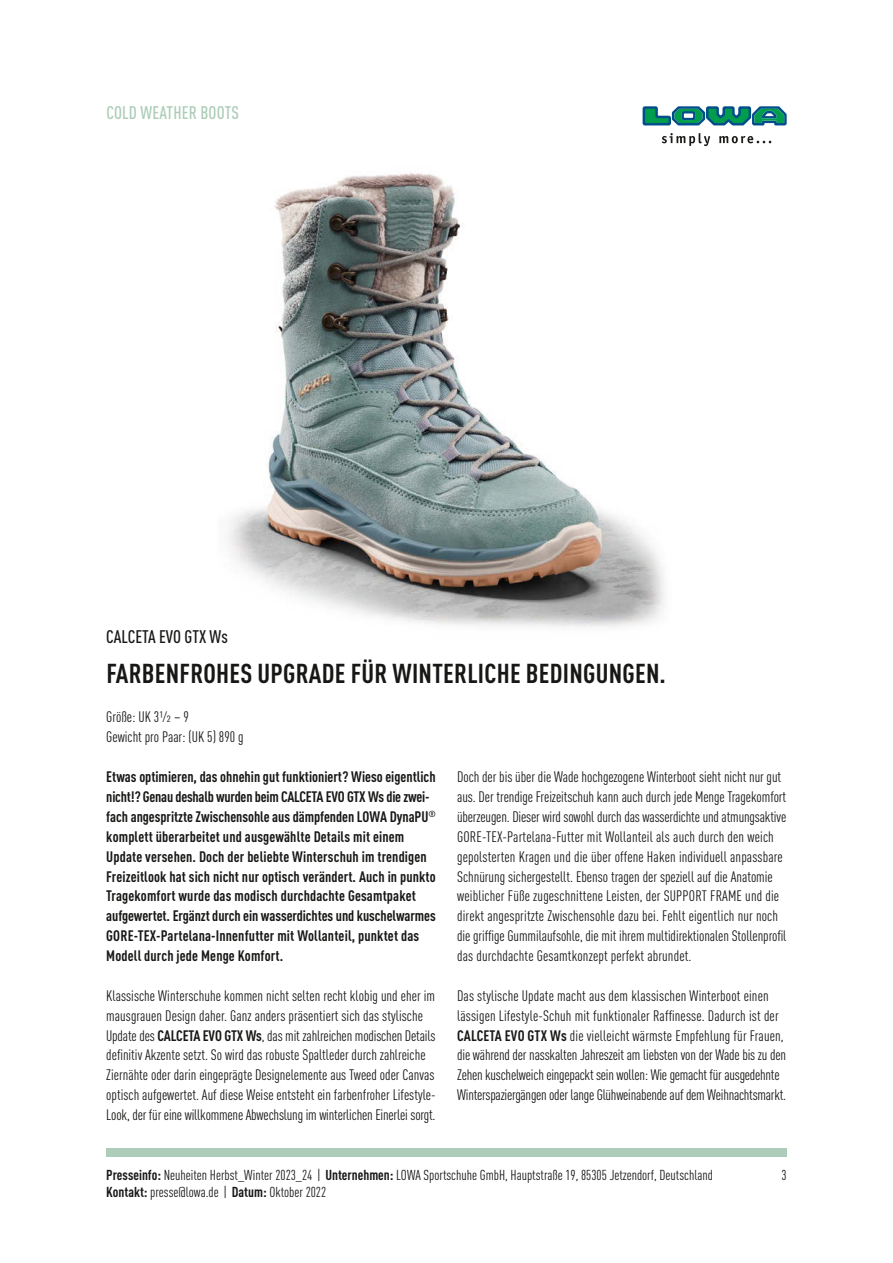
<style>
.page{position:relative;width:893px;height:1263px;background:#fff}
.page>*{position:absolute;margin:0;border:0;box-sizing:border-box;transform-origin:0 0}
.t1{font:700 condensed 27px "DIN Pro";letter-spacing:.01em;color:#171716}
.t2{font:500 condensed 18px "DIN Pro";letter-spacing:.01em;color:#acccb8}
.t3{font:500 condensed 18px "DIN Pro";color:#171716}
.t4{font:condensed 15px/19.8px "DIN Pro";color:#171716}
.t5{font:700 condensed 15px/19.8px "DIN Pro";letter-spacing:.01em;color:#171716}
.t6{font:condensed 14.25px/17.1px "DIN Pro";color:#171716}
.s1{font-weight:700}
</style>
<div class="page">
<img style="left:229px;top:107px;width:460px;height:520px">
<div style="left:106px;top:1148px;width:681px;height:9px;background:#adccb9"></div>
<svg style="left:643px;top:106px;width:144px;height:19px"></svg>
<svg style="left:662px;top:133px;width:48px;height:13px"></svg>
<svg style="left:719px;top:136px;width:52px;height:7px"></svg>
<p class="t2" style="left:106px;top:102px;width:134px">COLD WEATHER BOOTS</p>
<p class="t3" style="left:106px;top:626px;width:123px">CALCETA EVO GTX Ws</p>
<h1 class="t1" style="left:106px;top:657px;width:561px">FARBENFROHES UPGRADE FÜR WINTERLICHE BEDINGUNGEN.</h1>
<p class="t4" style="left:106px;top:707px;width:139px">Größe: UK 3½ – 9<br>Gewicht pro Paar: (UK 5) 890 g</p>
<p class="t5" style="left:106px;top:767px;width:331px">Etwas optimieren, das ohnehin gut funktioniert? Wieso eigentlich nicht!? Genau deshalb wurden beim CALCETA EVO GTX Ws die zwei&shy;fach angespritzte Zwischensohle aus dämpfenden LOWA DynaPU<sup>® </sup>komplett überarbeitet und ausgewählte Details mit einem Update versehen. Doch der beliebte Winterschuh im trendigen Freizeitlook hat sich nicht nur optisch verändert. Auch in punkto Tragekomfort wurde das modisch durchdachte Gesamtpaket aufgewertet. Ergänzt durch ein wasserdichtes und kuschelwarmes GORE-TEX-Partelana-Innenfutter mit Wollanteil, punktet das Modell durch jede Menge Komfort.</p>
<p class="t4" style="left:106px;top:985px;width:331px">Klassische Winterschuhe kommen nicht selten recht klobig und eher im mausgrauen Design daher. Ganz anders präsentiert sich das stylische Update des <span class="s1">CALCETA EVO GTX Ws</span>, das mit zahlreichen modischen Details definitiv Akzente setzt. So wird das robuste Spaltleder durch zahlreiche Ziernähte oder darin eingeprägte Designelemente aus Tweed oder Canvas optisch aufgewertet. Auf diese Weise entsteht ein farbenfroher Lifestyle-Look, der für eine willkommene Abwechslung im winterlichen Einerlei sorgt.</p>
<p class="t4" style="left:457px;top:767px;width:331px">Doch der bis über die Wade hochgezogene Winterboot sieht nicht nur gut aus. Der trendige Freizeitschuh kann auch durch jede Menge Tragekomfort überzeugen. Dieser wird sowohl durch das wasserdichte und atmungsaktive GORE-TEX-Partelana-Futter mit Wollanteil als auch durch den weich gepolsterten Kragen und die über offene Haken individuell anpassbare Schnürung sichergestellt. Ebenso tragen der speziell auf die Anatomie weiblicher Füße zugeschnittene Leisten, der SUPPORT FRAME und die direkt angespritzte Zwischensohle dazu bei. Fehlt eigentlich nur noch die griffige Gummilaufsohle, die mit ihrem multidirektionalen Stollenprofil das durchdachte Gesamtkonzept perfekt abrundet.</p>
<p class="t4" style="left:457px;top:985px;width:330px">Das stylische Update macht aus dem klassischen Winterboot einen lässigen Lifestyle-Schuh mit funktionaler Raffinesse. Dadurch ist der <span class="s1">CALCETA EVO GTX Ws</span> die vielleicht wärmste Empfehlung für Frauen, die während der nasskalten Jahreszeit am liebsten von der Wade bis zu den Zehen kuschelweich eingepackt sein wollen: Wie gemacht für ausgedehnte Winterspaziergängen oder lange Glühweinabende auf dem Weihnachtsmarkt.</p>
<p class="t6" style="left:106px;top:1166px;width:608px"><span class="s1">Presseinfo:</span> Neuheiten Herbst_Winter 2023_24 | <span class="s1">Unternehmen:</span> LOWA Sportschuhe GmbH, Hauptstraße 19, 85305 Jetzendorf, Deutschland<br><span class="s1">Kontakt:</span> presse@lowa.de | <span class="s1">Datum:</span> Oktober 2022</p>
<p class="t6" style="left:781px;top:1166px;width:7px">3</p>
</div>
